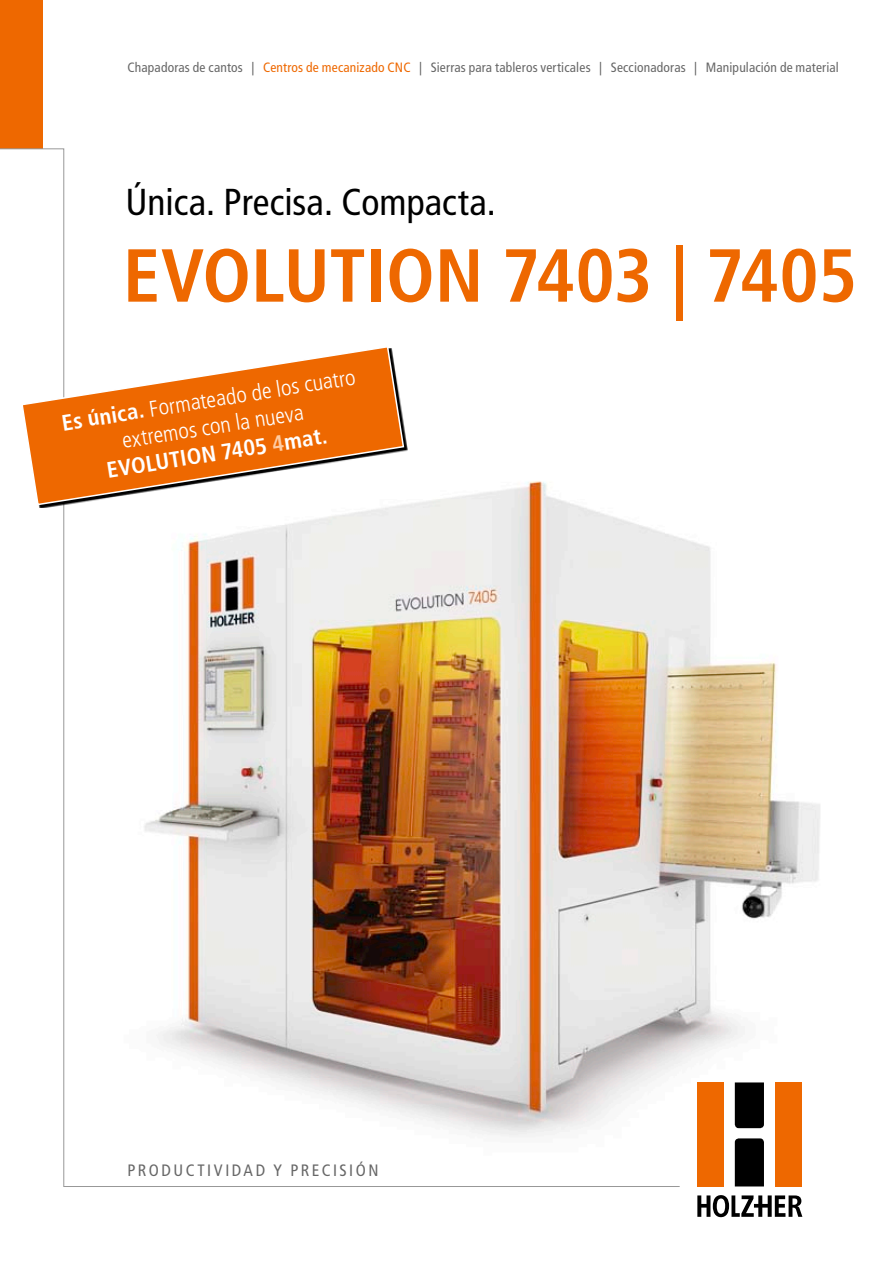
<style>
.page{position:relative;width:893px;height:1263px;background:#fff}
.page>*{position:absolute;margin:0;border:0;box-sizing:border-box;transform-origin:0 0}
.t1{font:700 condensed 75px "Frutiger";color:#ee6800}
.t2{font:condensed 37.5px "Frutiger";letter-spacing:.005em;color:#000}
.t3{font:300 condensed 22.5px/27px "Frutiger";color:#fff;text-align:center}
.t4{font:condensed 16.5px "Frutiger";letter-spacing:.15em;color:#676767}
.t5{font:condensed 13.5px "Frutiger";letter-spacing:.01em;color:#676767}
.s1{color:#ee6800}
.s2{font-weight:700}
.s3{font-weight:700;color:#ffcca2}
</style>
<div class="page">
<img style="left:680px;top:538px;width:140px;height:648px">
<div style="left:697px;top:1082px;width:26px;height:104px;background:#ee6800"></div>
<div style="left:775px;top:1082px;width:26px;height:104px;background:#ee6800"></div>
<svg style="left:735px;top:1082px;width:29px;height:46px"></svg>
<svg style="left:735px;top:1138px;width:29px;height:48px"></svg>
<svg style="left:697px;top:1195px;width:105px;height:22px"></svg>
<div style="left:0;top:0;width:43px;height:149px;background:#ee6800"></div>
<img style="left:0;top:148px;width:680px;height:1039px">
<svg style="left:20px;top:345px;width:385px;height:161px"></svg>
<p class="t5" style="left:128px;top:60px;width:713px">Chapadoras de cantos | <span class="s1">Centros de mecanizado CNC</span> | Sierras para tableros verticales | Seccionadoras | Manipulación de material</p>
<h2 class="t2" style="left:125px;top:180px;width:372px">Única. Precisa. Compacta.</h2>
<h1 class="t1" style="left:123px;top:231px;width:736px">EVOLUTION 7403 | 7405</h1>
<h3 class="t3" style="left:60px;top:410px;width:299px;rotate:-9deg"><span class="s2">Es única.</span> Formateado de los cuatro extremos con la nueva<br><span class="s2">EVOLUTION 7405</span> <span class="s3">4</span><span class="s2">mat.</span></h3>
<p class="t4" style="left:128px;top:1161px;width:252px">PRODUCTIVIDAD Y PRECISIÓN</p>
</div>
